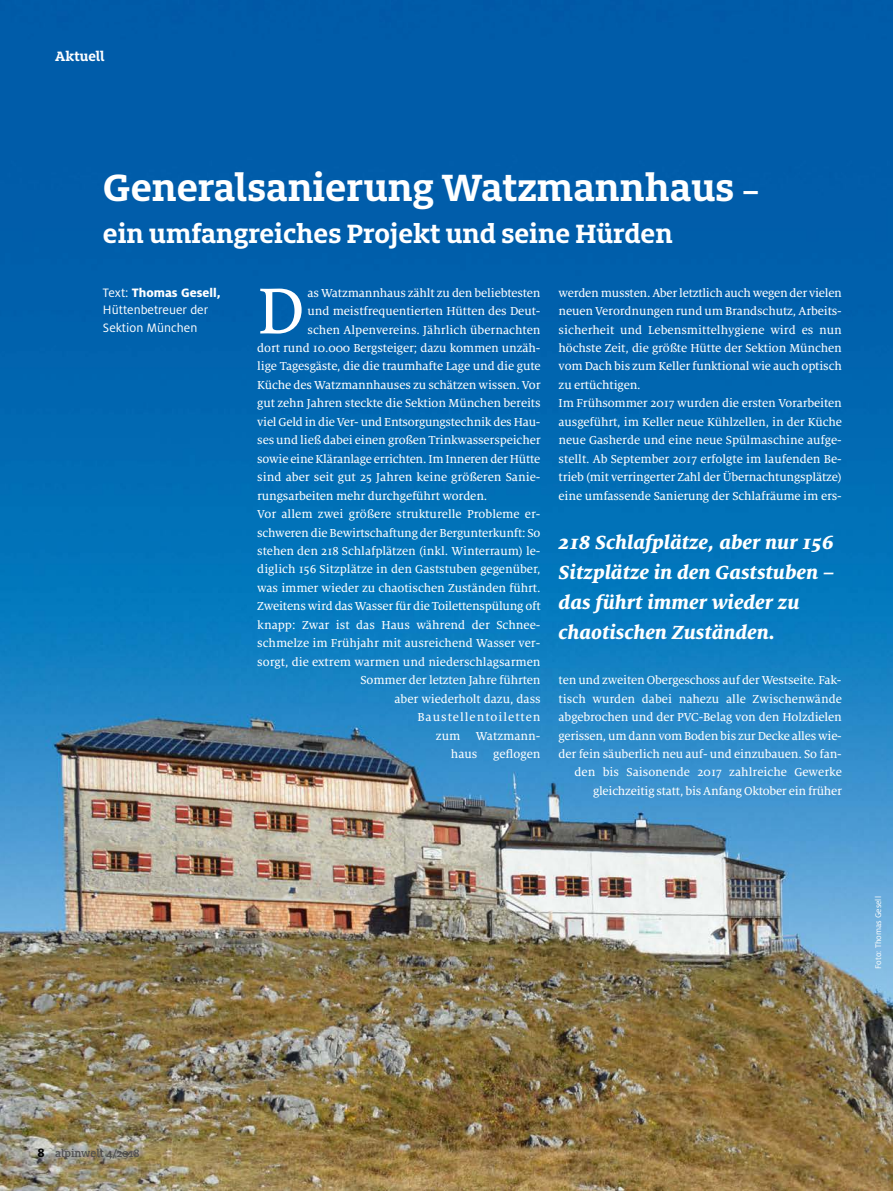
<style>
.page{position:relative;width:893px;height:1191px;background:#fff}
.page>*{position:absolute;margin:0;border:0;box-sizing:border-box;transform-origin:0 0}
.t1{font:71.85px "Milo Serif OT Text";color:#fff}
.t2{font:700 42px "Milo Slab OT";color:#fff}
.t3{font:700 29.25px "Milo Slab OT";color:#fff}
.t4{font:italic 800 21px/29.7px "Milo Serif OT";color:#fff}
.t5{font:700 15px "Milo Slab OT";color:#fff}
.t6{font:13.5px/17.2px "Milo OT";color:#fff}
.t7{font:12.75px/18.5px "Milo Serif OT Text";letter-spacing:-.01em;color:#fff}
.t8{font:12.75px "Milo Serif OT Text";letter-spacing:.075em;color:#fff}
.t9{font:500 12px "Milo Slab OT";color:#4f4e4e}
.t10{font:9px "Milo OT";color:#fff}
.s1{font-size:31.5px}
.s2{font-weight:800}
.s3{font-family:"Milo OT";font-weight:700;font-size:13.5px;color:#000}
</style>
<div class="page">
<img style="left:0;top:0;width:893px;height:1191px">
<p class="t5" style="left:55px;top:51px;width:51px">Aktuell</p>
<h2 class="t2" style="left:103px;top:172px;width:658px">Generalsanierung Watzmannhaus <span class="s1">–</span></h2>
<h3 class="t3" style="left:103px;top:223px;width:571px">ein umfangreiches Projekt und seine Hürden</h3>
<p class="t6" style="left:103px;top:285px;width:119px">Text: <span class="s2">Thomas Gesell,<br></span>Hüttenbetreuer der<br>Sektion München</p>
<h1 class="t1" style="left:257px;top:283px;width:49px">D</h1>
<p class="t7" style="left:307px;top:284px;width:235px">as Watzmannhaus zählt zu den beliebtesten</p>
<p class="t7" style="left:307px;top:303px;width:234px">und meistfrequentierten Hütten des Deut-</p>
<p class="t7" style="left:307px;top:321px;width:235px">schen Alpenvereins. Jährlich übernachten</p>
<p class="t7" style="left:257px;top:339px;width:285px">dort rund 10.000 Bergsteiger; dazu kommen unzäh-</p>
<p class="t7" style="left:257px;top:358px;width:285px">lige Tagesgäste, die die traumhafte Lage und die gute</p>
<p class="t7" style="left:257px;top:376px;width:285px">Küche des Watzmannhauses zu schätzen wissen. Vor</p>
<p class="t7" style="left:257px;top:395px;width:285px">gut zehn Jahren steckte die Sektion München bereits</p>
<p class="t7" style="left:257px;top:413px;width:285px">viel Geld in die Ver- und Entsorgungstechnik des Hau-</p>
<p class="t7" style="left:257px;top:432px;width:285px">ses und ließ dabei einen großen Trinkwasserspeicher</p>
<p class="t7" style="left:257px;top:450px;width:285px">sowie eine Kläranlage errichten. Im Inneren der Hütte</p>
<p class="t7" style="left:257px;top:469px;width:285px">sind aber seit gut 25 Jahren keine größeren Sanie-</p>
<p class="t7" style="left:257px;top:487px;width:232px">rungsarbeiten mehr durchgeführt worden.</p>
<p class="t7" style="left:257px;top:505px;width:285px">Vor allem zwei größere strukturelle Probleme er-</p>
<p class="t7" style="left:257px;top:524px;width:285px">schweren die Bewirtschaftung der Bergunterkunft: So</p>
<p class="t7" style="left:257px;top:542px;width:285px">stehen den 218 Schlafplätzen (inkl. Winterraum) le-</p>
<p class="t7" style="left:257px;top:561px;width:285px">diglich 156 Sitzplätze in den Gaststuben gegenüber,</p>
<p class="t7" style="left:257px;top:579px;width:285px">was immer wieder zu chaotischen Zuständen führt.</p>
<p class="t7" style="left:257px;top:598px;width:285px">Zweitens wird das Wasser für die Toilettenspülung oft</p>
<p class="t7" style="left:257px;top:616px;width:285px">knapp: Zwar ist das Haus während der Schnee-</p>
<p class="t7" style="left:257px;top:635px;width:285px">schmelze im Frühjahr mit ausreichend Wasser ver-</p>
<p class="t7" style="left:257px;top:653px;width:285px">sorgt, die extrem warmen und niederschlagsarmen</p>
<p class="t7" style="left:360px;top:672px;width:182px">Sommer der letzten Jahre führten</p>
<p class="t7" style="left:395px;top:690px;width:148px">aber wiederholt dazu, dass</p>
<p class="t8" style="left:417px;top:712px;width:125px">Baustellentoiletten</p>
<p class="t7" style="left:436px;top:727px;width:106px">zum Watzmann-</p>
<p class="t7" style="left:451px;top:745px;width:91px">haus geflogen</p>
<p class="t7" style="left:559px;top:284px;width:285px">werden mussten. Aber letztlich auch wegen der vielen neuen Verordnungen rund um Brandschutz, Arbeits&shy;sicherheit und Lebensmittelhygiene wird es nun höchste Zeit, die größte Hütte der Sektion München vom Dach bis zum Keller funktional wie auch optisch zu ertüchtigen.<br>Im Frühsommer 2017 wurden die ersten Vorarbeiten ausgeführt, im Keller neue Kühlzellen, in der Küche neue Gasherde und eine neue Spülmaschine aufge&shy;stellt. Ab September 2017 erfolgte im laufenden Be&shy;trieb (mit verringerter Zahl der Übernachtungsplätze) eine umfassende Sanierung der Schlafräume im ers-</p>
<h3 class="t4" style="left:559px;top:529px;width:277px">218 Schlafplätze, aber nur 156<br>Sitzplätze in den Gaststuben – das führt immer wieder zu chaotischen Zuständen.</h3>
<p class="t7" style="left:559px;top:671px;width:285px;text-align:right">ten und zweiten Obergeschoss auf der Westseite. Fak&shy;tisch wurden dabei nahezu alle Zwischenwände abgebrochen und der PVC-Belag von den Holzdielen gerissen, um dann vom Boden bis zur Decke alles wie&shy;der fein säuberlich neu auf- und einzubauen. So fan&shy;den bis Saisonende 2017 zahlreiche Gewerke gleichzeitig statt, bis Anfang Oktober ein früher</p>
<p class="t10" style="left:875px;top:968px;width:74px;rotate:-90deg">Foto: Thomas Gesell</p>
<p class="t9" style="left:38px;top:1148px;width:104px"><span class="s3">8</span> alpinwelt 4/2018</p>
</div>
